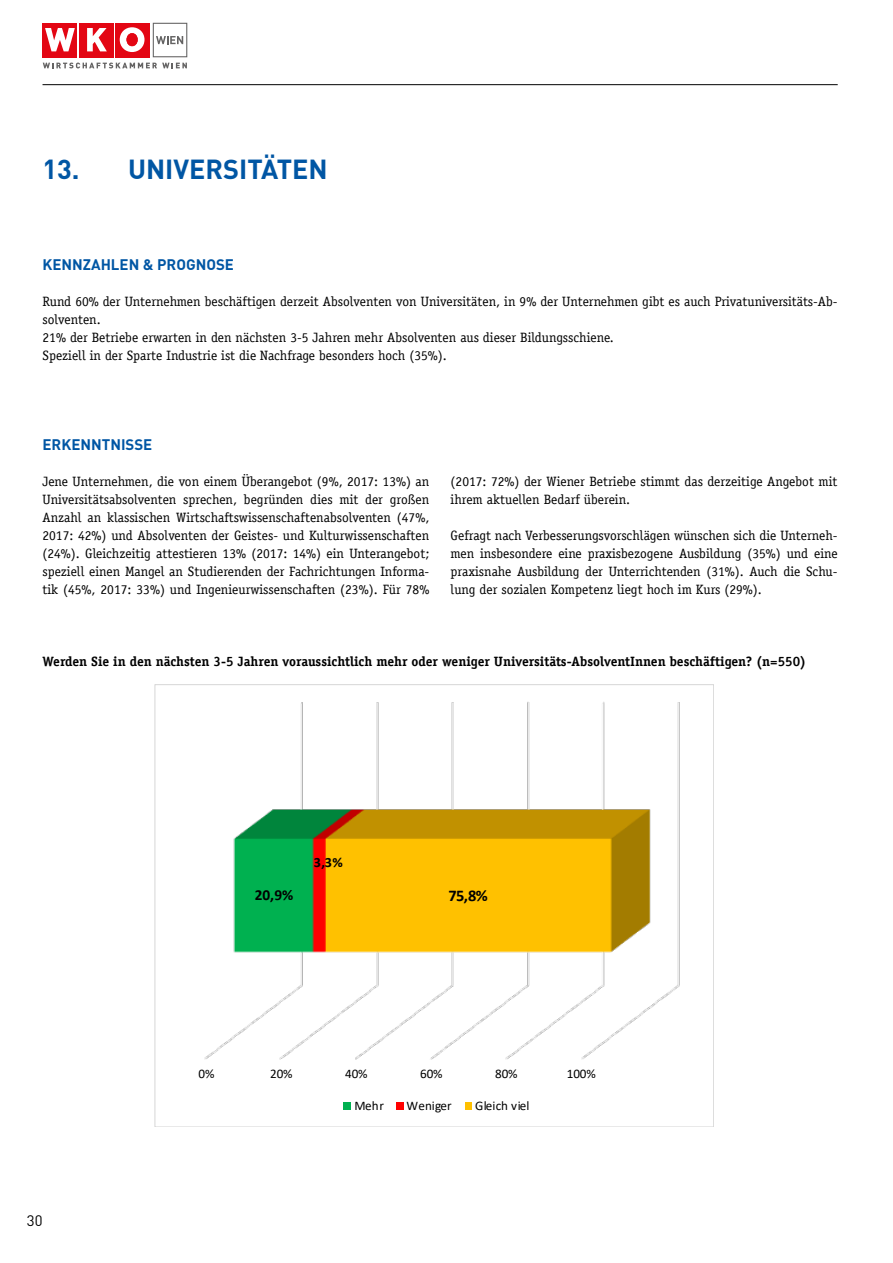
<style>
.page{position:relative;width:893px;height:1263px;background:#fff}
.page>*{position:absolute;margin:0;border:0;box-sizing:border-box;transform-origin:0 0}
.t1{font:700 27px "DIN";color:#0056a4}
.t2{font:700 16.35px "Calibri";color:#000}
.t3{font:700 15.3px "Calibri";color:#000}
.t4{font:700 15px "DIN";color:#0056a4}
.t5{font:15px "DIN";color:#000}
.t6{font:700 14.25px "Calibri";color:#000}
.t7{font:13.5px/18px "Officina Serif";color:#000}
.t8{font:700 13.5px "Officina Serif";color:#000}
.t9{font:13.05px "Calibri";letter-spacing:-.005em;color:#000}
</style>
<div class="page">
<hr style="left:43px;top:84px;width:795px;height:1px;background:#000">
<div style="left:115px;top:23px;width:34px;height:34px;background:#e30613"></div>
<div style="left:79px;top:23px;width:34px;height:34px;background:#e30613"></div>
<svg style="left:87px;top:28px;width:20px;height:23px"></svg>
<div style="left:43px;top:23px;width:34px;height:34px;background:#e30613"></div>
<svg style="left:45px;top:28px;width:30px;height:23px"></svg>
<svg style="left:120px;top:27px;width:24px;height:25px"></svg>
<svg style="left:153px;top:23px;width:34px;height:34px"></svg>
<svg style="left:43px;top:63px;width:144px;height:5px"></svg>
<svg style="left:154px;top:684px;width:559px;height:442px"></svg>
<div style="left:165px;top:904px;width:35px;height:25px;background:#fff"></div>
<h1 class="t1" style="left:43px;top:152px;width:287px">13. UNIVERSITÄTEN</h1>
<p class="t4" style="left:43px;top:255px;width:193px">KENNZAHLEN &amp; PROGNOSE</p>
<p class="t7" style="left:43px;top:292px;width:797px">Rund 60% der Unternehmen beschäftigen derzeit Absolventen von Universitäten, in 9% der Unternehmen gibt es auch Privatuniversitäts-Ab&shy;solventen.<br>21% der Betriebe erwarten in den nächsten 3-5 Jahren mehr Absolventen aus dieser Bildungsschiene.<br>Speziell in der Sparte Industrie ist die Nachfrage besonders hoch (35%).</p>
<p class="t4" style="left:43px;top:435px;width:111px">ERKENNTNISSE</p>
<p class="t7" style="left:42px;top:472px;width:388px;text-align:justify">Jene Unternehmen, die von einem Überangebot (9%, 2017: 13%) an Universitätsabsolventen sprechen, begründen dies mit der großen Anzahl an klassischen Wirtschaftswissenschaftenabsolventen (47%, 2017: 42%) und Absolventen der Geistes- und Kulturwissenschaften (24%). Gleichzeitig attestieren 13% (2017: 14%) ein Unterangebot; speziell einen Mangel an Studierenden der Fachrichtungen Informa&shy;tik (45%, 2017: 33%) und Ingenieurwissenschaften (23%). Für 78%</p>
<p class="t7" style="left:451px;top:472px;width:388px">(2017: 72%) der Wiener Betriebe stimmt das derzeitige Angebot mit ihrem aktuellen Bedarf überein.</p>
<p class="t7" style="left:451px;top:526px;width:388px;text-align:justify">Gefragt nach Verbesserungsvorschlägen wünschen sich die Unterneh&shy;men insbesondere eine praxisbezogene Ausbildung (35%) und eine praxisnahe Ausbildung der Unterrichtenden (31%). Auch die Schu&shy;lung der sozialen Kompetenz liegt hoch im Kurs (29%).</p>
<p class="t8" style="left:43px;top:653px;width:765px">Werden Sie in den nächsten 3-5 Jahren voraussichtlich mehr oder weniger Universitäts-AbsolventInnen beschäftigen? (n=550)</p>
<p class="t3" style="left:255px;top:884px;width:40px">20,9%</p>
<p class="t6" style="left:314px;top:853px;width:30px">3,3%</p>
<p class="t2" style="left:448px;top:884px;width:41px">75,8%</p>
<p class="t9" style="left:199px;top:1065px;width:17px">0%</p>
<p class="t9" style="left:270px;top:1065px;width:24px">20%</p>
<p class="t9" style="left:345px;top:1065px;width:24px">40%</p>
<p class="t9" style="left:420px;top:1065px;width:24px">60%</p>
<p class="t9" style="left:495px;top:1065px;width:24px">80%</p>
<p class="t9" style="left:567px;top:1065px;width:31px">100%</p>
<p class="t5" style="left:27px;top:1211px;width:17px">30</p>
<p class="t9" style="left:354px;top:1096px;width:31px">Mehr</p>
<p class="t9" style="left:407px;top:1096px;width:47px">Weniger</p>
<p class="t9" style="left:475px;top:1096px;width:56px">Gleich viel</p>
</div>
